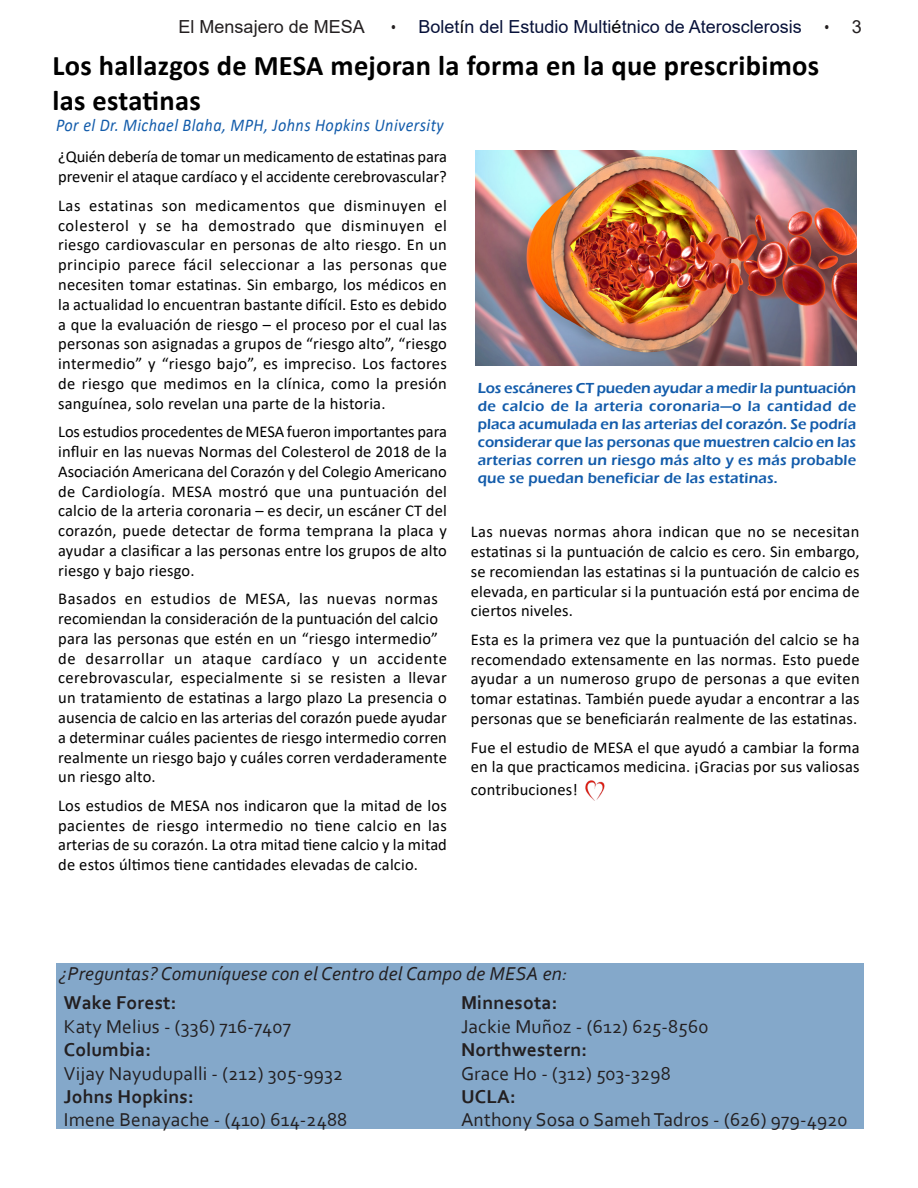
<style>
.page{position:relative;width:918px;height:1188px;background:#fff}
.page>*{position:absolute;margin:0;border:0;box-sizing:border-box;transform-origin:0 0}
.Paragraph_Style_1{font:700 28.5px "Calibri";letter-spacing:.01em;color:#000}
.Paragraph_Style_1-2{font:19.5px "Corbel";letter-spacing:.01em;color:#231f20}
.Paragraph_Style_1-3{font:700 19.5px "Corbel";letter-spacing:.01em;color:#231f20}
.Paragraph_Style_1-4{font:italic 19.5px "Corbel";letter-spacing:.01em;color:#231f20}
.Paragraph_Style_1-5{font:italic 18px "Calibri";letter-spacing:.025em;color:#135cab;scale:.9 1}
.t1{font:18px "Arial";color:#071139}
.t2{font:18px "Arial";color:#231f20}
.Paragraph_Style_1-6{font:16.5px/19.8px "Calibri";letter-spacing:.01em;color:#000;text-align:justify}
.Paragraph_Style_1-7{font:16.5px/19.8px "Calibri";letter-spacing:-.01em;color:#000}
.t3{font:16.5px "Arial Narrow";color:#231f20}
.Paragraph_Style_1-8{font:600 15px/18px "Eras ITC";letter-spacing:.01em;color:#135cab;text-align:justify}
.s1{font-family:"Arial Narrow";font-size:16.5px;color:#231f20}
.s2{color:#000}
.s3{font-family:"Arial";font-size:18px}
</style>
<div class="page">
<img style="left:585px;top:781px;width:20px;height:20px">
<div style="left:56px;top:963px;width:808px;height:166px;background:#84a8ca"></div>
<img style="left:475px;top:151px;width:381px;height:214px">
<p class="t2" style="left:179px;top:14px;width:188px">El Mensajero de MESA</p>
<p class="t1" style="left:391px;top:14px;width:412px"><span class="s1">•</span> Bolet<span class="s2">í</span>n del Estudio Multi<span class="s2">é</span>tnico de Aterosclerosis</p>
<p class="t3" style="left:825px;top:15px;width:39px">• <span class="s3">3</span></p>
<p class="Paragraph_Style_1" style="left:53px;top:46px;width:768px">Los hallazgos de MESA mejoran la forma en la que prescribimos</p>
<p class="Paragraph_Style_1" style="left:53px;top:80px;width:150px">las estatinas</p>
<p class="Paragraph_Style_1-5" style="left:56px;top:113px;width:432px">Por el Dr. Michael Blaha, MPH, Johns Hopkins University</p>
<p class="Paragraph_Style_1-7" style="left:58px;top:147px;width:390px">¿Quién debería de tomar un medicamento de estatinas para prevenir el ataque cardíaco y el accidente cerebrovascular?</p>
<p class="Paragraph_Style_1-6" style="left:58px;top:195px;width:390px">Las estatinas son medicamentos que disminuyen el colesterol y se ha demostrado que disminuyen el riesgo cardiovascular en personas de alto riesgo. En un principio parece fácil seleccionar a las personas que necesiten tomar estatinas. Sin embargo, los médicos en la actualidad lo encuentran bastante difícil. Esto es debido a que la evaluación de riesgo – el proceso por el cual las personas son asignadas a grupos de “riesgo alto”, “riesgo intermedio” y “riesgo bajo”, es impreciso. Los factores de riesgo que medimos en la clínica, como la presión sanguínea, solo revelan una parte de la historia.</p>
<p class="Paragraph_Style_1-6" style="left:58px;top:421px;width:390px">Los estudios procedentes de MESA fueron importantes para influir en las nuevas Normas del Colesterol de 2018 de la Asociación Americana del Corazón y del Colegio Americano de Cardiología. MESA mostró que una puntuación del calcio de la arteria coronaria – es decir, un escáner CT del corazón, puede detectar de forma temprana la placa y ayudar a clasificar a las personas entre los grupos de alto riesgo y bajo riesgo.</p>
<p class="Paragraph_Style_1-6" style="left:58px;top:588px;width:390px;text-align:left">Basados en estudios de MESA, las nuevas normas recomiendan la consideración de la puntuación del calcio para las personas que estén en un “riesgo intermedio” de desarrollar un ataque cardíaco y un accidente cerebrovascular, especialmente si se resisten a llevar un tratamiento de estatinas a largo plazo La presencia o ausencia de calcio en las arterias del corazón puede ayudar a determinar cuáles pacientes de riesgo intermedio corren realmente un riesgo bajo y cuáles corren verdaderamente un riesgo alto.</p>
<p class="Paragraph_Style_1-6" style="left:58px;top:795px;width:390px">Los estudios de MESA nos indicaron que la mitad de los pacientes de riesgo intermedio no tiene calcio en las arterias de su corazón. La otra mitad tiene calcio y la mitad de estos últimos tiene cantidades elevadas de calcio.</p>
<p class="Paragraph_Style_1-8" style="left:478px;top:379px;width:380px">Los escáneres CT pueden ayudar a medir la puntuación de calcio de la arteria coronaria—o la cantidad de placa acumulada en las arterias del corazón. Se podría considerar que las personas que muestren calcio en las arterias corren un riesgo más alto y es más probable que se puedan beneficiar de las estatinas.</p>
<p class="Paragraph_Style_1-6" style="left:471px;top:521px;width:390px">Las nuevas normas ahora indican que no se necesitan estatinas si la puntuación de calcio es cero. Sin embargo, se recomiendan las estatinas si la puntuación de calcio es elevada, en particular si la puntuación está por encima de ciertos niveles.</p>
<p class="Paragraph_Style_1-6" style="left:471px;top:629px;width:390px">Esta es la primera vez que la puntuación del calcio se ha recomendado extensamente en las normas. Esto puede ayudar a un numeroso grupo de personas a que eviten tomar estatinas. También puede ayudar a encontrar a las personas que se beneficiarán realmente de las estatinas.</p>
<p class="Paragraph_Style_1-6" style="left:471px;top:737px;width:390px">Fue el estudio de MESA el que ayudó a cambiar la forma en la que practicamos medicina. ¡Gracias por sus valiosas</p>
<p class="Paragraph_Style_1-6" style="left:471px;top:779px;width:108px">contribuciones!</p>
<p class="Paragraph_Style_1-4" style="left:59px;top:962px;width:510px">¿Preguntas? Comuníquese con el Centro del Campo de MESA en:</p>
<p class="Paragraph_Style_1-3" style="left:64px;top:991px;width:114px">Wake Forest:</p>
<p class="Paragraph_Style_1-2" style="left:64px;top:1014px;width:229px">Katy Melius - (336) 716-7407</p>
<p class="Paragraph_Style_1-3" style="left:64px;top:1038px;width:89px">Columbia:</p>
<p class="Paragraph_Style_1-2" style="left:64px;top:1061px;width:281px">Vijay Nayudupalli - (212) 305-9932</p>
<p class="Paragraph_Style_1-3" style="left:64px;top:1084px;width:132px">Johns Hopkins:</p>
<p class="Paragraph_Style_1-2" style="left:64px;top:1108px;width:285px">Imene Benayache - (410) 614-2488</p>
<p class="Paragraph_Style_1-3" style="left:461px;top:991px;width:98px">Minnesota:</p>
<p class="Paragraph_Style_1-2" style="left:461px;top:1014px;width:249px">Jackie Muñoz - (612) 625-8560</p>
<p class="Paragraph_Style_1-3" style="left:461px;top:1038px;width:128px">Northwestern:</p>
<p class="Paragraph_Style_1-2" style="left:461px;top:1061px;width:211px">Grace Ho - (312) 503-3298</p>
<p class="Paragraph_Style_1-3" style="left:461px;top:1084px;width:56px">UCLA:</p>
<p class="Paragraph_Style_1-2" style="left:461px;top:1108px;width:388px">Anthony Sosa o Sameh Tadros - (626) 979-4920</p>
</div>
